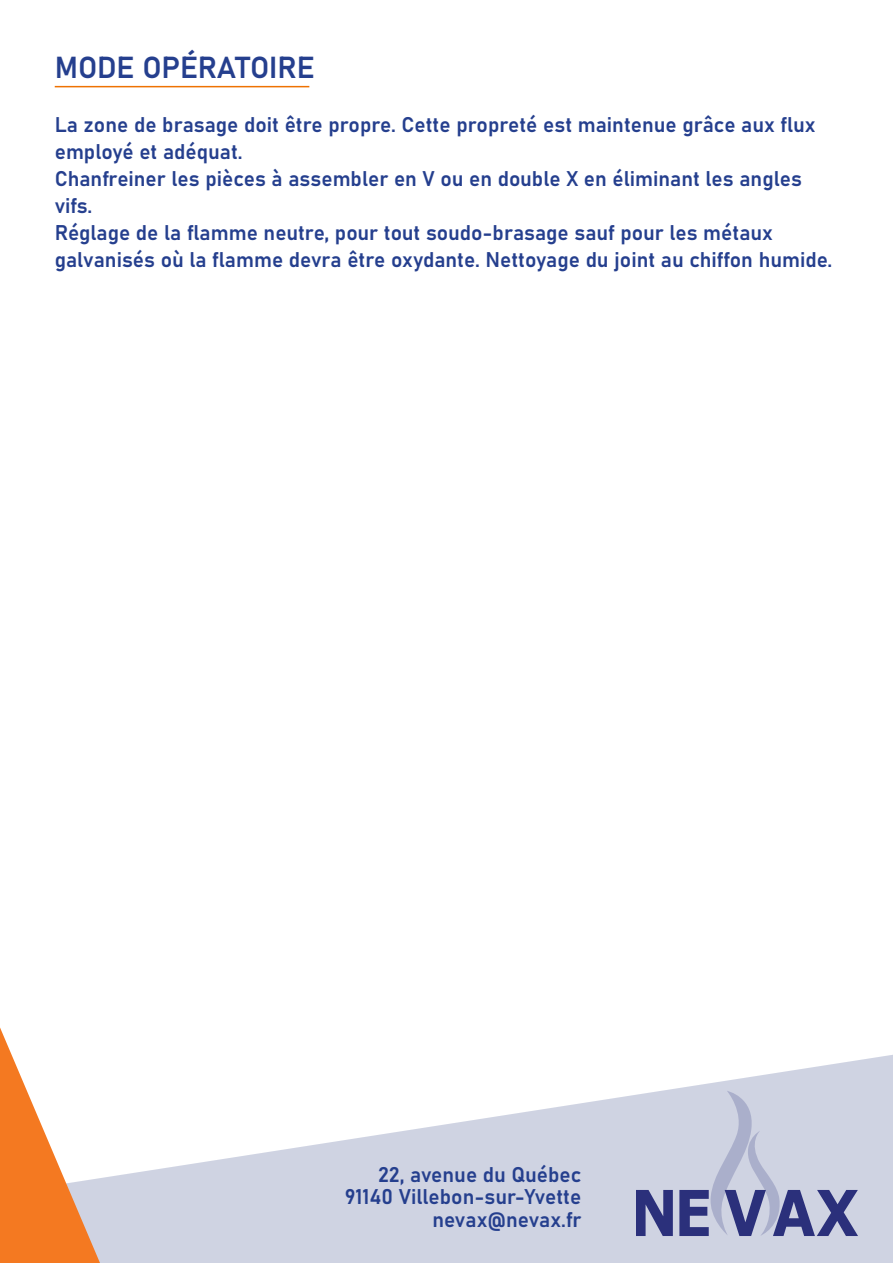
<style>
.page{position:relative;width:893px;height:1263px;background:#fff}
.page>*{position:absolute;margin:0;border:0;box-sizing:border-box;transform-origin:0 0}
.t1{font:700 63.3px "Verdana";color:#2b307b;scale:.88 1}
.t2{font:30px "Bahnschrift";letter-spacing:-.01em;color:#253f8e}
.t3{font:21px/27px "Bahnschrift";color:#253f8e}
</style>
<div class="page">
<svg style="left:100px;top:1055px;width:793px;height:208px;fill:#cfd3e2"></svg>
<svg style="left:0;top:1027px;width:100px;height:236px"></svg>
<svg style="left:710px;top:1091px;width:70px;height:145px;background:#c5c9dc"></svg>
<hr style="left:55px;top:86px;width:254px;height:1px;background:#ee7202">
<p class="t2" style="left:55px;top:44px;width:262px">MODE OPÉRATOIRE</p>
<p class="t3" style="left:55px;top:109px;width:762px">La zone de brasage doit être propre. Cette propreté est maintenue grâce aux flux employé et adéquat.</p>
<p class="t3" style="left:55px;top:163px;width:749px">Chanfreiner les pièces à assembler en V ou en double X en éliminant les angles vifs.</p>
<p class="t3" style="left:55px;top:217px;width:720px">Réglage de la flamme neutre, pour tout soudo-brasage sauf pour les métaux</p>
<p class="t3" style="left:55px;top:244px;width:779px">galvanisés où la flamme devra être oxydante. Nettoyage du joint au chiffon humide.</p>
<p class="t3" style="left:378px;top:1159px;width:205px">22, avenue du Québec</p>
<p class="t3" style="left:345px;top:1182px;width:238px">91140 Villebon-sur-Yvette</p>
<p class="t3" style="left:432px;top:1204px;width:150px">nevax@nevax.fr</p>
<p class="t1" style="left:631px;top:1168px;width:260px">NE VAX</p>
</div>
